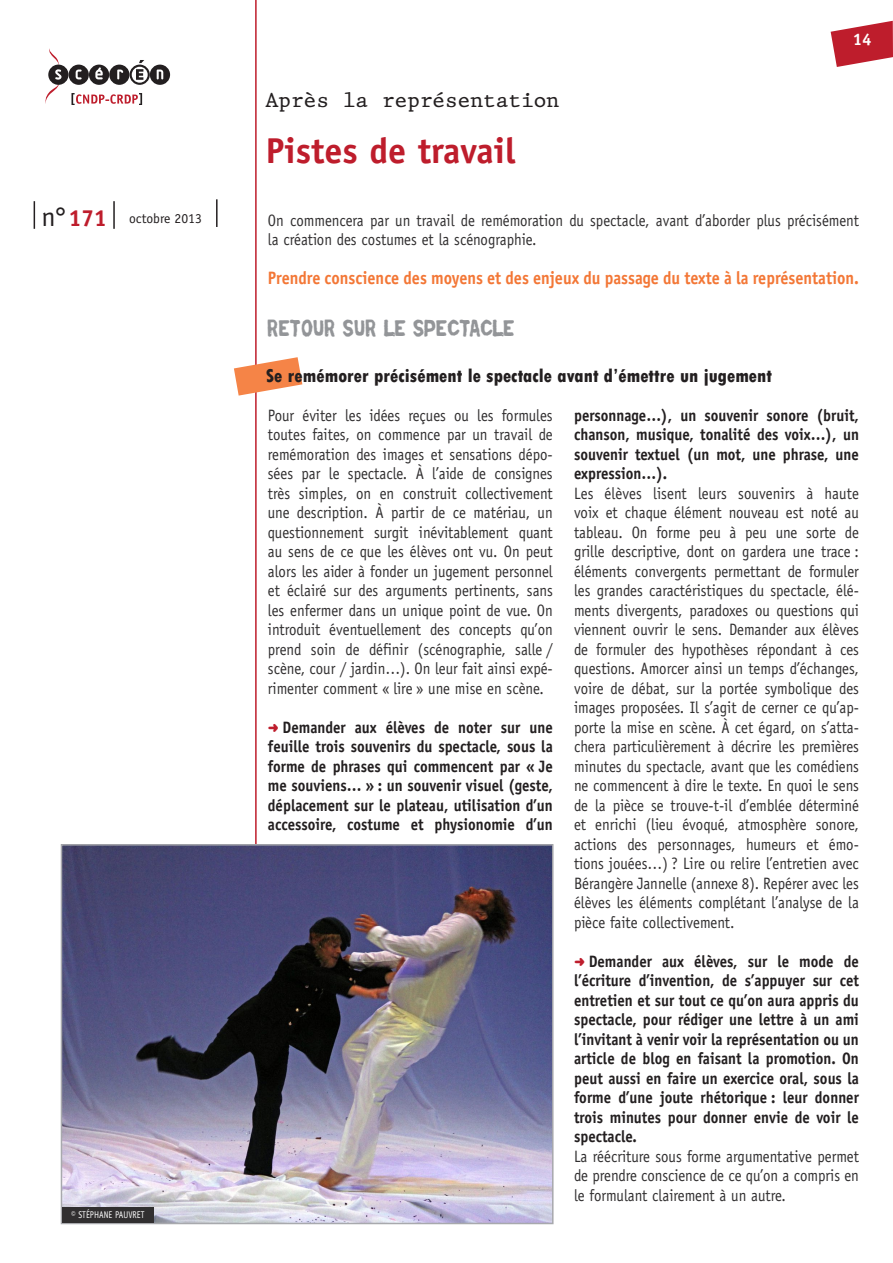
<style>
.page{position:relative;width:893px;height:1263px;background:#fff}
.page>*{position:absolute;margin:0;border:0;box-sizing:border-box;transform-origin:0 0}
.t1{font:700 36px "Officina Sans Std";color:#be1d2c}
.t2{font:21px "King";color:#231f20}
.t3{font:21px "Repent";letter-spacing:.01em;color:#939598;scale:.8 1}
.t4{font:800 condensed 19.5px "Tw Cen";color:#231f20}
.t5{font:700 18px "Officina Sans Std";color:#f37736;scale:.9 1}
.t6{font:700 16.8px "Officina Sans Std";color:#fff}
.t7{font:16.5px/19.5px "Officina Sans Std";color:#312f30;text-align:justify;scale:.9 1}
.t8{font:700 16.5px/19.5px "Officina Sans Std";color:#231f20;text-align:justify;scale:.9 1}
.t9{font:13.65px "Officina Sans Std";color:#231f20}
.t10{font:9.75px "Officina Sans LT";letter-spacing:.005em;color:#fff;scale:.85 1}
.s1{font-size:27.3px}
.s2{font-weight:700;font-size:23.4px;color:#be1d2c}
.s3{font-family:"Officina Sans Std";font-weight:700}
.s4{font-family:"Distro Bats";font-weight:400;font-size:13.5px;color:#be1d2c}
</style>
<div class="page">
<svg style="left:831px;top:21px;width:62px;height:46px"></svg>
<hr style="left:255px;top:0;width:2px;height:1220px;background:#be1d2c">
<hr style="left:216px;top:199px;width:2px;height:28px;background:#231f20">
<svg style="left:34px;top:201px;width:1px;height:28px"></svg>
<hr style="left:113px;top:201px;width:2px;height:28px;background:#231f20">
<svg style="left:45px;top:48px;width:125px;height:56px"></svg>
<svg style="left:234px;top:357px;width:68px;height:39px"></svg>
<img style="left:64px;top:847px;width:487px;height:374px">
<div style="left:61px;top:844px;width:493px;height:380px;border:2px solid #a8a9ad"></div>
<div style="left:63px;top:1207px;width:91px;height:15px;background:#312f30"></div>
<p class="t9" style="left:42px;top:210px;width:162px"><span class="s1">n°</span> <span class="s2">171</span> octobre 2013</p>
<p class="t10" style="left:71px;top:1209px;width:87px"><span class="s3">©</span> STÉPHANE PAUVRET</p>
<p class="t2" style="left:266px;top:87px;width:295px">Après la représentation</p>
<h1 class="t1" style="left:266px;top:129px;width:252px">Pistes de travail</h1>
<p class="t6" style="left:853px;top:29px;width:20px">14</p>
<p class="t7" style="left:268px;top:210px;width:658px">On commencera par un travail de remémoration du spectacle, avant d’aborder plus précisément la création des costumes et la scénographie.</p>
<p class="t5" style="left:268px;top:267px;width:658px">Prendre conscience des moyens et des enjeux du passage du texte à la représentation.</p>
<p class="t3" style="left:268px;top:316px;width:310px">RETOUR SUR LE SPECTACLE</p>
<p class="t4" style="left:266px;top:365px;width:508px">Se remémorer précisément le spectacle avant d’émettre un jugement</p>
<p class="t7" style="left:268px;top:405px;width:318px">Pour éviter les idées reçues ou les formules toutes faites, on commence par un travail de remémoration des images et sensations dépo&shy;sées par le spectacle. À l’aide de consignes très simples, on en construit collectivement une description. À partir de ce matériau, un questionnement surgit inévitablement quant au sens de ce que les élèves ont vu. On peut alors les aider à fonder un jugement personnel et éclairé sur des arguments pertinents, sans les enfermer dans un unique point de vue. On introduit éventuellement des concepts qu’on prend soin de définir (scénographie, salle / scène, cour / jardin…). On leur fait ainsi expé&shy;rimenter comment « lire » une mise en scène.</p>
<p class="t8" style="left:268px;top:717px;width:318px"><span class="s4">b</span> Demander aux élèves de noter sur une feuille trois souvenirs du spectacle, sous la forme de phrases qui commencent par « Je me souviens… » : un souvenir visuel (geste, déplacement sur le plateau, utilisation d’un accessoire, costume et physionomie d’un</p>
<p class="t8" style="left:574px;top:405px;width:318px">personnage…), un souvenir sonore (bruit, chanson, musique, tonalité des voix…), un souvenir textuel (un mot, une phrase, une expression…).</p>
<p class="t7" style="left:574px;top:483px;width:318px">Les élèves lisent leurs souvenirs à haute voix et chaque élément nouveau est noté au tableau. On forme peu à peu une sorte de grille descriptive, dont on gardera une trace : éléments convergents permettant de formuler les grandes caractéristiques du spectacle, élé&shy;ments divergents, paradoxes ou questions qui viennent ouvrir le sens. Demander aux élèves de formuler des hypothèses répondant à ces questions. Amorcer ainsi un temps d’échanges, voire de débat, sur la portée symbolique des images proposées. Il s’agit de cerner ce qu’ap&shy;porte la mise en scène. À cet égard, on s’atta&shy;chera particulièrement à décrire les premières minutes du spectacle, avant que les comédiens ne commencent à dire le texte. En quoi le sens de la pièce se trouve-t-il d’emblée déterminé et enrichi (lieu évoqué, atmosphère sonore, actions des personnages, humeurs et émo&shy;tions jouées…) ? Lire ou relire l’entretien avec Bérangère Jannelle (annexe 8). Repérer avec les élèves les éléments complétant l’analyse de la pièce faite collectivement.</p>
<p class="t8" style="left:574px;top:951px;width:318px"><span class="s4">b</span> Demander aux élèves, sur le mode de l’écriture d’invention, de s’appuyer sur cet entretien et sur tout ce qu’on aura appris du spectacle, pour rédiger une lettre à un ami l’invitant à venir voir la représentation ou un article de blog en faisant la promotion. On peut aussi en faire un exercice oral, sous la forme d’une joute rhétorique : leur donner trois minutes pour donner envie de voir le spectacle.</p>
<p class="t7" style="left:574px;top:1146px;width:318px">La réécriture sous forme argumentative permet de prendre conscience de ce qu’on a compris en le formulant clairement à un autre.</p>
</div>
